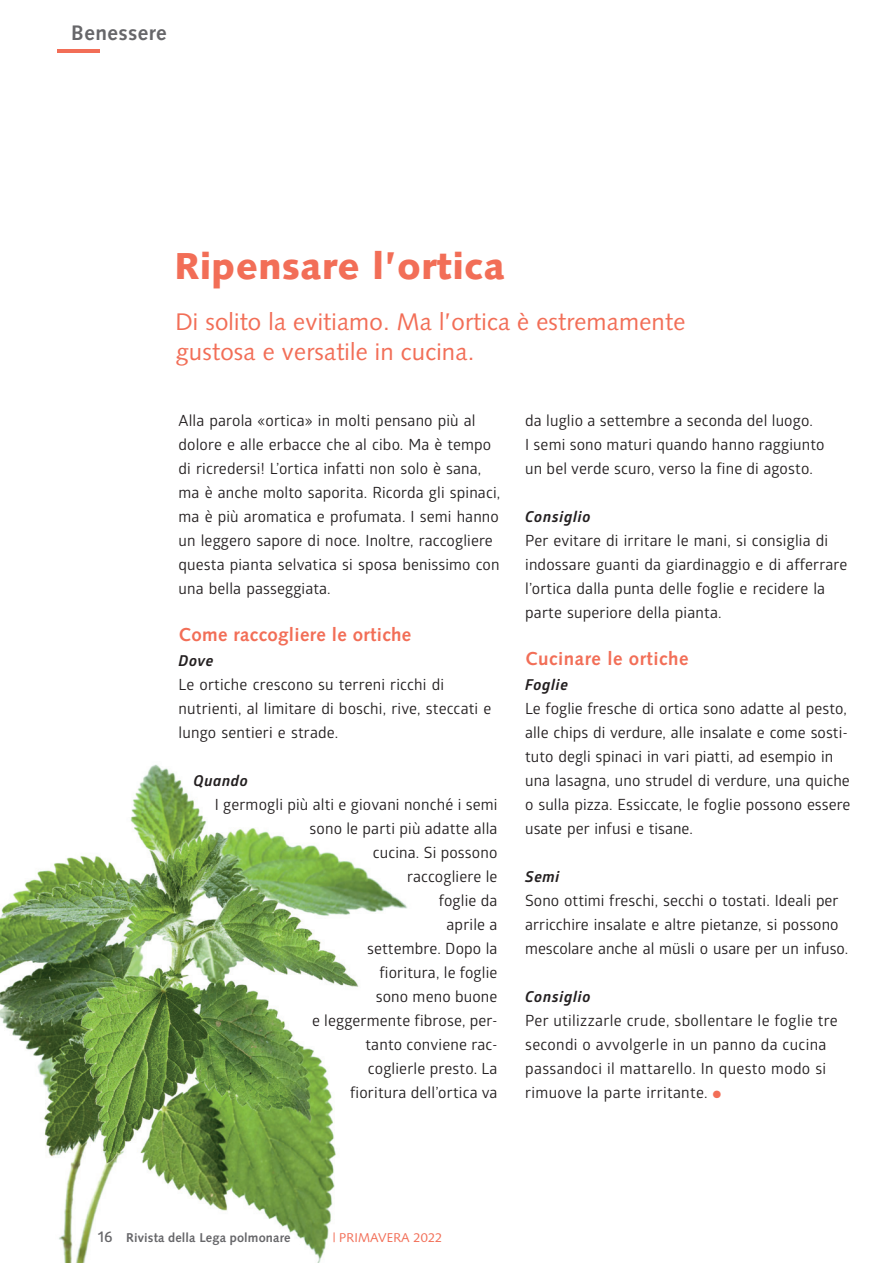
<style>
.page{position:relative;width:893px;height:1263px;background:#fff}
.page>*{position:absolute;margin:0;border:0;box-sizing:border-box;transform-origin:0 0}
.t1{font:900 37.5px "Syntax";letter-spacing:.015em;color:#f26e57}
.t2{font:24px/30px "Syntax";letter-spacing:.01em;color:#f26e57}
.t3{font:700 21px "Syntax";letter-spacing:.02em;color:#67676a}
.t4{font:700 18.75px "Syntax";letter-spacing:.02em;color:#f26e57}
.t5{font:15.45px/24px "Glober";letter-spacing:.01em;color:#231f20}
.t6{font:600 15.45px "Glober";color:#67676a}
.t7{font:italic 700 15px "Glober";letter-spacing:.04em;color:#231f20}
.t8{font:700 12.75px "Syntax";letter-spacing:.01em;color:#67676a}
.t9{font:12.75px "Syntax";letter-spacing:.01em;color:#f26e57}
.s1{color:#f26e57}
</style>
<div class="page">
<img style="left:0;top:764px;width:408px;height:499px">
<hr style="left:57px;top:49px;width:43px;height:4px;background:#f26e57">
<p class="t3" style="left:71px;top:21px;width:97px">Benessere</p>
<p class="t1" style="left:174px;top:244px;width:332px">Ripensare l’ortica</p>
<p class="t2" style="left:175px;top:306px;width:511px">Di solito la evitiamo. Ma l’ortica è estremamente gustosa e versatile in cucina.</p>
<p class="t5" style="left:179px;top:407px;width:323px">Alla parola «ortica» in molti pensano più al dolore e alle erbacce che al cibo. Ma è tempo di ricredersi! L’ortica infatti non solo è sana, ma è anche molto saporita. Ricorda gli spinaci, ma è più aromatica e profumata. I semi hanno un leggero sapore di noce. Inoltre, raccogliere questa pianta selvatica si sposa benissimo con una bella passeggiata.</p>
<p class="t4" style="left:179px;top:624px;width:234px">Come raccogliere le ortiche</p>
<p class="t7" style="left:179px;top:650px;width:36px">Dove</p>
<p class="t5" style="left:179px;top:671px;width:314px">Le ortiche crescono su terreni ricchi di nutrienti, al limitare di boschi, rive, steccati e lungo sentieri e strade.</p>
<p class="t7" style="left:194px;top:770px;width:56px">Quando</p>
<p class="t5" style="left:215px;top:791px;width:284px;text-align:right">I germogli più alti e giovani nonché i semi sono le parti più adatte alla<br>cucina. Si possono<br>raccogliere le<br>foglie da<br>aprile a<br>settembre. Dopo la<br>fioritura, le foglie<br>sono meno buone<br>e leggermente fibrose, per-<br>tanto conviene rac-<br>coglierle presto. La<br>fioritura dell’ortica va</p>
<p class="t5" style="left:525px;top:407px;width:301px">da luglio a settembre a seconda del luogo.<br>I semi sono maturi quando hanno raggiunto un bel verde scuro, verso la fine di agosto.</p>
<p class="t7" style="left:525px;top:506px;width:67px">Consiglio</p>
<p class="t5" style="left:525px;top:527px;width:324px">Per evitare di irritare le mani, si consiglia di indossare guanti da giardinaggio e di afferrare l’ortica dalla punta delle foglie e recidere la parte superiore della pianta.</p>
<p class="t4" style="left:525px;top:648px;width:165px">Cucinare le ortiche</p>
<p class="t7" style="left:525px;top:674px;width:44px">Foglie</p>
<p class="t5" style="left:525px;top:695px;width:327px">Le foglie fresche di ortica sono adatte al pesto, alle chips di verdure, alle insalate e come sosti&shy;tuto degli spinaci in vari piatti, ad esempio in una lasagna, uno strudel di verdure, una quiche o sulla pizza. Essiccate, le foglie possono essere usate per infusi e tisane.</p>
<p class="t7" style="left:525px;top:866px;width:36px">Semi</p>
<p class="t5" style="left:525px;top:887px;width:325px">Sono ottimi freschi, secchi o tostati. Ideali per arricchire insalate e altre pietanze, si possono mescolare anche al müsli o usare per un infuso.</p>
<p class="t7" style="left:525px;top:986px;width:67px">Consiglio</p>
<p class="t5" style="left:525px;top:1007px;width:314px">Per utilizzarle crude, sbollentare le foglie tre secondi o avvolgerle in un panno da cucina passandoci il mattarello. In questo modo si rimuove la parte irritante. <span class="s1">●</span></p>
<p class="t6" style="left:98px;top:1225px;width:16px">16</p>
<p class="t8" style="left:126px;top:1230px;width:166px">Rivista della Lega polmonare</p>
<p class="t9" style="left:333px;top:1230px;width:111px">| PRIMAVERA 2022</p>
</div>
